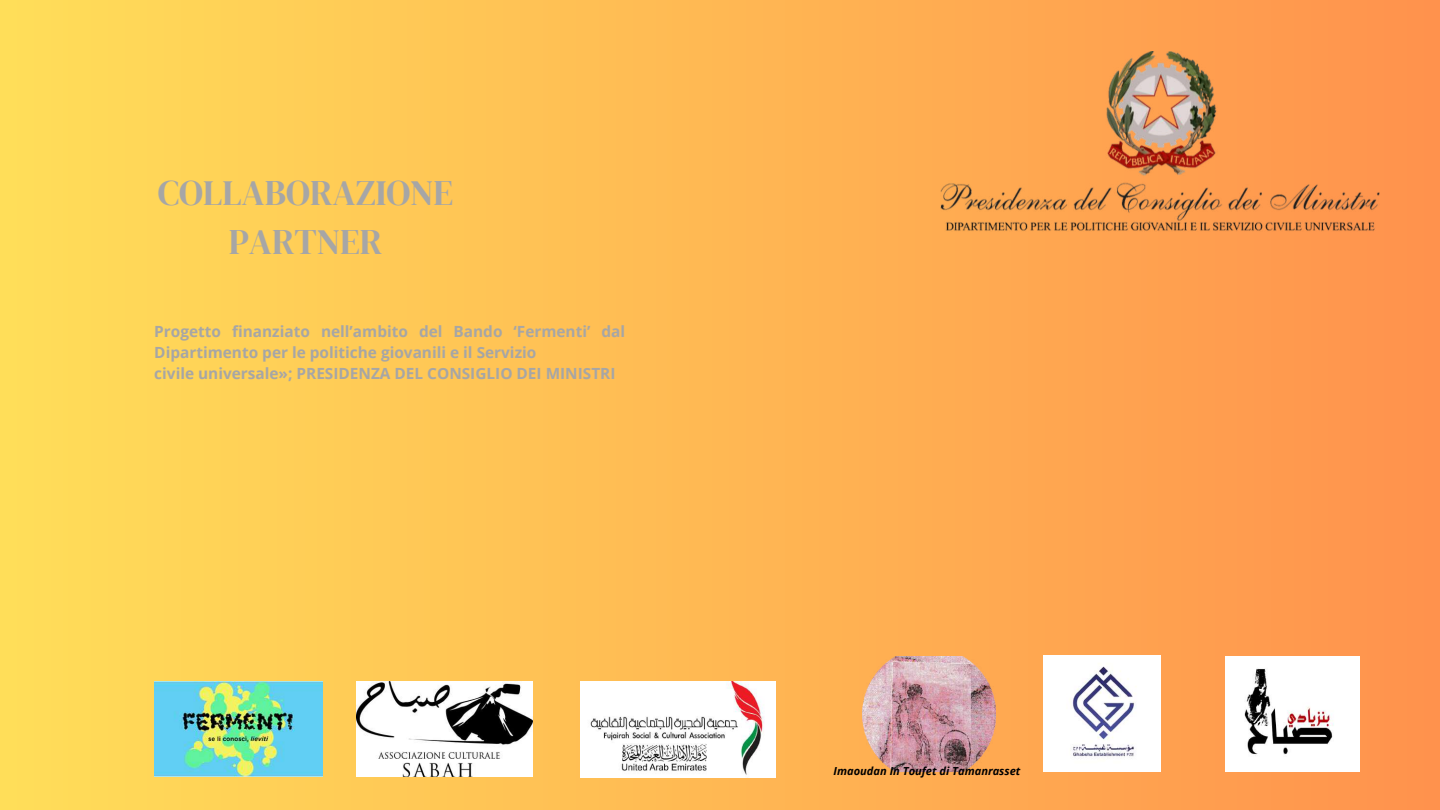
<style>
.page{position:relative;width:1440px;height:810px;background:#fff}
.page>*{position:absolute;margin:0;border:0;box-sizing:border-box;transform-origin:0 0}
.t1{font:35.7px/49.5px "DM Serif Display";color:#a6a6a6;text-align:center}
.t2{font:700 15.4px/21.1px "Open Sans";color:#a6a6a6}
.t3{font:italic 700 11.1px "Open Sans";color:#000}
</style>
<div class="page">
<div style="left:0;top:0;width:1440px;height:810px;background:linear-gradient(to right,#ffde59,#ff924d)"></div>
<img style="left:941px;top:52px;width:438px;height:182px">
<img style="left:1044px;top:656px;width:116px;height:116px">
<img style="left:356px;top:682px;width:177px;height:94px">
<img style="left:580px;top:682px;width:196px;height:96px">
<img style="left:862px;top:657px;width:133px;height:114px">
<img style="left:1226px;top:657px;width:133px;height:114px">
<img style="left:154px;top:682px;width:168px;height:94px">
<h1 class="t1" style="left:158px;top:167px;width:297px">COLLABORAZIONE<br>PARTNER</h1>
<p class="t2" style="left:154px;top:321px;width:472px">Progetto finanziato nell’ambito del Bando ‘Fermenti’ dal<br>Dipartimento per le politiche giovanili e il Servizio<br>civile universale»; PRESIDENZA DEL CONSIGLIO DEI MINISTRI</p>
<p class="t3" style="left:834px;top:763px;width:188px">Imaoudan In Toufet di Tamanrasset</p>
</div>
